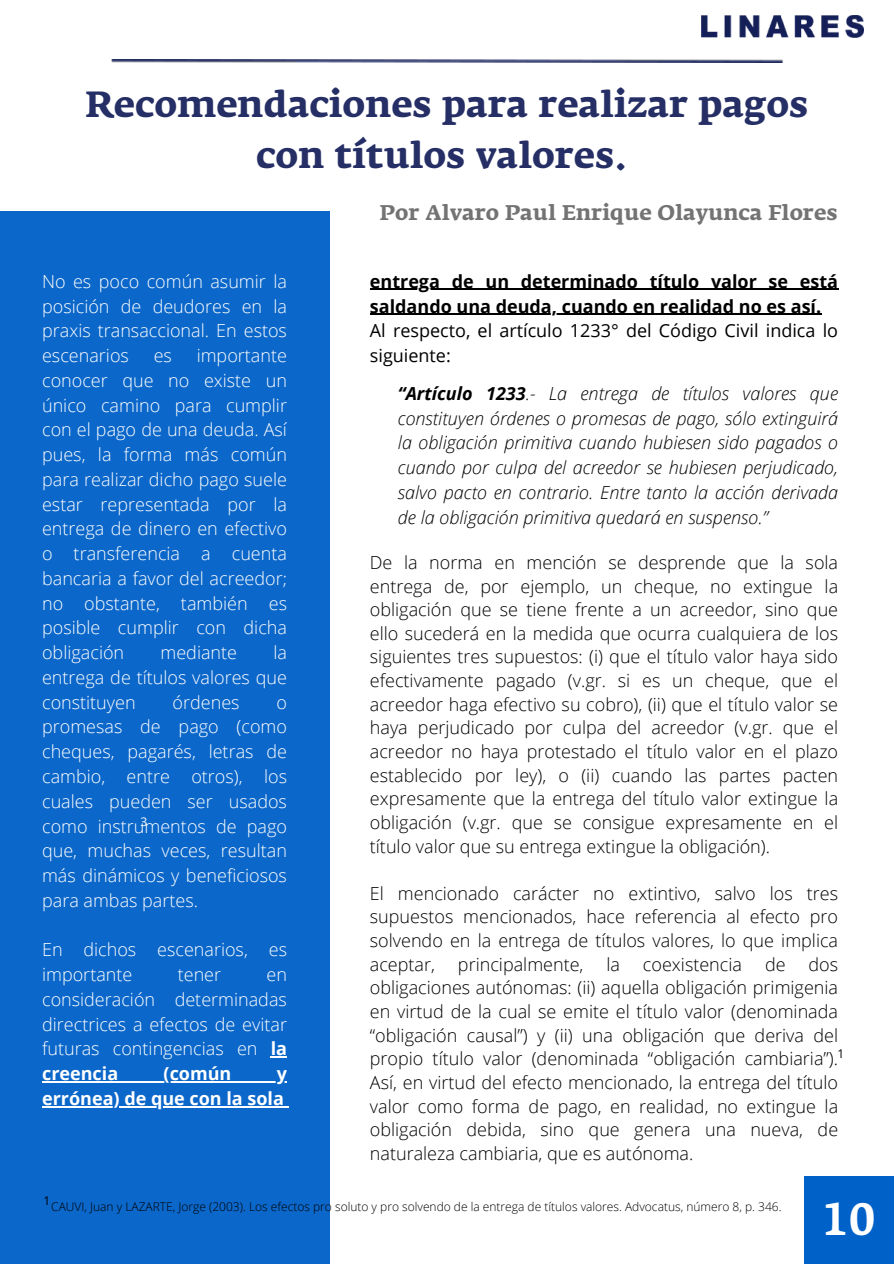
<style>
.page{position:relative;width:894px;height:1264px;background:#fff}
.page>*{position:absolute;margin:0;border:0;box-sizing:border-box;transform-origin:0 0}
.t1{font:45px "Fedra Serif A Medium TF";color:#fff}
.t2{font:700 36px/50.7px "Fedra Serif A";color:#252e65;text-align:center}
.t3{font:700 21px "Fedra Serif A";color:#737373}
.t4{font:300 18px/23.7px "Open Sans";color:#000;text-align:justify}
.t5{font:300 18px/24.8px "Open Sans";color:#fff;text-align:justify}
.t6{font:italic 300 18px/24.8px "Open Sans";color:#000;text-align:justify}
.t7{font:700 18px/24.8px "Open Sans";color:#000}
.t8{font:18px/24.8px "Open Sans";color:#000}
.t9{font:700 18px/24.8px "Open Sans";color:#fff;text-align:right}
.t10{font:300 12px "Open Sans";color:#000}
.t11{font:12px "Open Sans";color:#000}
.t12{font:12px "Open Sans";color:#fff}
.s1{font-weight:700}
</style>
<div class="page">
<div style="left:0;top:211px;width:329px;height:1052px;background:#0b67ca"></div>
<img style="left:111px;top:60px;width:672px;height:2px">
<img style="left:701px;top:16px;width:162px;height:21px">
<svg style="left:270px;top:1056px;width:17px;height:1px"></svg>
<hr style="left:42px;top:1081px;width:245px;height:1px;background:#fff">
<hr style="left:42px;top:1105px;width:242px;height:2px;background:#fff">
<div style="left:804px;top:1176px;width:89px;height:87px;background:#0061c8"></div>
<hr style="left:370px;top:289px;width:468px;height:1px;background:#000">
<hr style="left:370px;top:313px;width:451px;height:2px;background:#000">
<h2 class="t2" style="left:85px;top:79px;width:724px">Recomendaciones para realizar pagos con títulos valores.</h2>
<p class="t3" style="left:380px;top:201px;width:459px">Por Alvaro Paul Enrique Olayunca Flores</p>
<p class="t5" style="left:42px;top:268px;width:246px">No es poco común asumir la posición de deudores en la praxis transaccional. En estos escenarios</p>
<p class="t5" style="left:42px;top:342px;width:246px;text-indent:154px">importante conocer que no existe un único camino para cumplir con el pago de una deuda. Así pues, la forma más común para realizar dicho pago suele estar representada por la entrega de dinero en efectivo o transferencia a cuenta bancaria a favor del acreedor; no obstante, también es posible cumplir con dicha obligación</p>
<p class="t5" style="left:154px;top:342px;width:20px">es</p>
<p class="t5" style="left:42px;top:639px;width:246px;text-indent:231px">la entrega de títulos valores que constituyen</p>
<p class="t5" style="left:160px;top:639px;width:78px">mediante</p>
<p class="t5" style="left:172px;top:689px;width:68px">órdenes</p>
<p class="t5" style="left:42px;top:689px;width:246px;text-indent:234px">o promesas de pago (como cheques, pagarés, letras de cambio, entre otros), los cuales pueden ser usados como instrumentos de pago que, muchas veces, resultan más dinámicos y beneficiosos para ambas partes.</p>
<p class="t5" style="left:42px;top:936px;width:246px">En dichos escenarios, es importante</p>
<p class="t12" style="left:140px;top:812px;width:8px">3</p>
<p class="t5" style="left:178px;top:961px;width:45px">tener</p>
<p class="t5" style="left:42px;top:961px;width:246px;text-indent:224px">en consideración determinadas directrices a efectos de evitar futuras contingencias en <span class="s1">la creencia</span></p>
<p class="t9" style="left:163px;top:1060px;width:69px">(común</p>
<p class="t9" style="left:42px;top:1060px;width:246px">y<br>errónea) de que con la sola</p>
<p class="t7" style="left:370px;top:268px;width:469px">entrega de un determinado título valor se está saldando una deuda, cuando en realidad no es así.</p>
<p class="t8" style="left:370px;top:318px;width:469px">Al respecto, el artículo 1233° del Código Civil indica lo siguiente:</p>
<p class="t6" style="left:398px;top:380px;width:441px"><span class="s1">“Artículo 1233</span>.- La entrega de títulos valores que constituyen órdenes o promesas de pago, sólo extinguirá la obligación primitiva cuando hubiesen sido pagados o cuando por culpa del acreedor se hubiesen perjudicado, salvo pacto en contrario. Entre tanto la acción derivada de la obligación primitiva quedará en suspenso.”</p>
<p class="t4" style="left:370px;top:550px;width:469px">De la norma en mención se desprende que la sola entrega de, por ejemplo, un cheque, no extingue la obligación que se tiene frente a un acreedor, sino que ello sucederá en la medida que ocurra cualquiera de los siguientes tres supuestos: (i) que el título valor haya sido efectivamente pagado (v.gr. si es un cheque, que el acreedor haga efectivo su cobro), (ii) que el título valor se haya perjudicado por culpa del acreedor (v.gr. que el acreedor no haya protestado el título valor en el plazo establecido por ley), o (ii) cuando las partes pacten expresamente que la entrega del título valor extingue la obligación (v.gr. que se consigue expresamente en el título valor que su entrega extingue la obligación).</p>
<p class="t4" style="left:370px;top:881px;width:469px">El mencionado carácter no extintivo, salvo los tres supuestos mencionados, hace referencia al efecto pro solvendo en la entrega de títulos valores, lo que implica aceptar,</p>
<p class="t4" style="left:370px;top:951px;width:469px;text-indent:438px">dos obligaciones autónomas: (ii) aquella obligación primigenia en virtud de la cual se emite el título valor (denominada “obligación causal”) y (ii) una obligación que deriva del propio título valor (denominada “obligación cambiaria”).<br>Así, en virtud del efecto mencionado, la entrega del título valor como forma de pago, en realidad, no extingue la obligación debida, sino que genera una nueva, de naturaleza cambiaria, que es autónoma.</p>
<p class="t4" style="left:458px;top:951px;width:127px">principalmente,</p>
<p class="t4" style="left:606px;top:951px;width:15px">la</p>
<p class="t4" style="left:642px;top:951px;width:100px">coexistencia</p>
<p class="t4" style="left:764px;top:951px;width:22px">de</p>
<p class="t11" style="left:837px;top:1045px;width:8px">1</p>
<p class="t11" style="left:44px;top:1191px;width:8px">1</p>
<p class="t10" style="left:51px;top:1198px;width:731px">CAUVI, Juan y LAZARTE, Jorge (2003). Los efectos pro soluto y pro solvendo de la entrega de títulos valores. Advocatus, número 8, p. 346.</p>
<h1 class="t1" style="left:821px;top:1193px;width:55px">10</h1>
</div>
